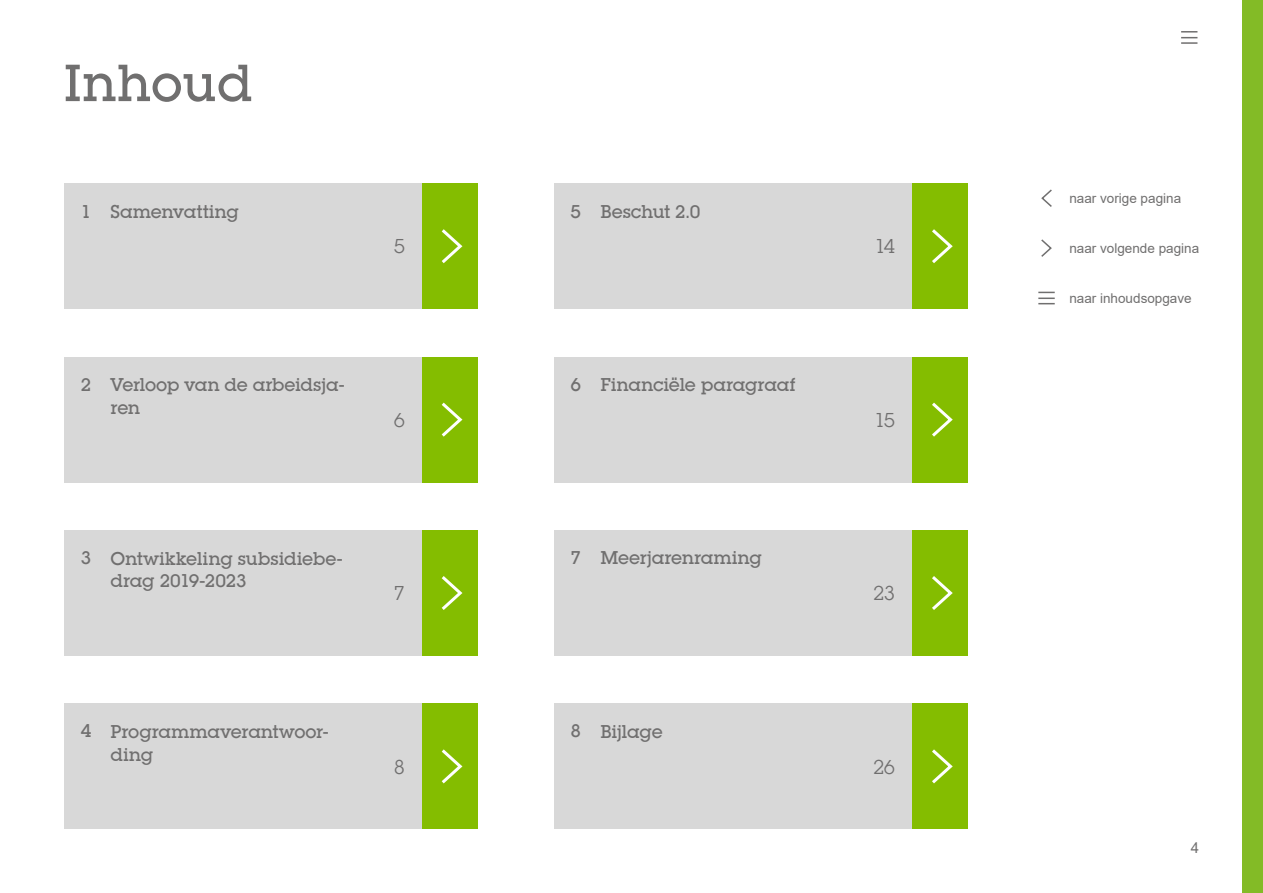
<style>
.page{position:relative;width:1263px;height:893px;background:#fff}
.page>*{position:absolute;margin:0;border:0;box-sizing:border-box;transform-origin:0 0}
.t1{font:500 51px "Lubalin Graph";color:#706f6f}
.t2{font:19.5px "Lubalin Graph";letter-spacing:-.06em;color:#706f6f}
.t3{font:500 18px/22.5px "Lubalin Graph";letter-spacing:-.01em;color:#706f6f}
.t4{font:15px "Arial";color:#706f6f}
.t5{font:13.5px "Arial";color:#706f6f}
</style>
<div class="page">
<div style="left:1243px;top:0;width:20px;height:893px;background:#83bb26"></div>
<svg style="left:1181px;top:31px;width:16px;height:13px"></svg>
<svg style="left:1041px;top:189px;width:11px;height:18px"></svg>
<svg style="left:1041px;top:239px;width:11px;height:18px"></svg>
<svg style="left:1038px;top:292px;width:17px;height:12px"></svg>
<div style="left:554px;top:704px;width:414px;height:125px;background:#d8d8d8"></div>
<div style="left:912px;top:704px;width:56px;height:125px;background:#84bd00"></div>
<svg style="left:932px;top:749px;width:21px;height:35px"></svg>
<div style="left:554px;top:530px;width:414px;height:126px;background:#d8d8d8"></div>
<div style="left:912px;top:530px;width:56px;height:126px;background:#84bd00"></div>
<svg style="left:932px;top:576px;width:21px;height:34px"></svg>
<div style="left:554px;top:357px;width:414px;height:125px;background:#d8d8d8"></div>
<div style="left:912px;top:357px;width:56px;height:125px;background:#84bd00"></div>
<svg style="left:932px;top:402px;width:21px;height:35px"></svg>
<div style="left:554px;top:183px;width:414px;height:126px;background:#d8d8d8"></div>
<div style="left:912px;top:183px;width:56px;height:126px;background:#84bd00"></div>
<svg style="left:932px;top:229px;width:21px;height:34px"></svg>
<div style="left:64px;top:704px;width:414px;height:125px;background:#d8d8d8"></div>
<div style="left:422px;top:704px;width:56px;height:125px;background:#84bd00"></div>
<svg style="left:441px;top:749px;width:22px;height:35px"></svg>
<div style="left:64px;top:530px;width:414px;height:126px;background:#d8d8d8"></div>
<div style="left:422px;top:530px;width:56px;height:126px;background:#84bd00"></div>
<svg style="left:441px;top:576px;width:22px;height:34px"></svg>
<div style="left:64px;top:357px;width:414px;height:125px;background:#d8d8d8"></div>
<div style="left:422px;top:357px;width:56px;height:125px;background:#84bd00"></div>
<svg style="left:441px;top:402px;width:22px;height:35px"></svg>
<div style="left:64px;top:183px;width:414px;height:126px;background:#d8d8d8"></div>
<div style="left:422px;top:183px;width:56px;height:126px;background:#84bd00"></div>
<svg style="left:441px;top:229px;width:22px;height:35px"></svg>
<h1 class="t1" style="left:64px;top:51px;width:191px">Inhoud</h1>
<p class="t3" style="left:111px;top:200px;width:130px">Samenvatting</p>
<p class="t3" style="left:81px;top:200px;width:12px">1</p>
<p class="t3" style="left:571px;top:200px;width:12px">5</p>
<p class="t2" style="left:394px;top:234px;width:13px">5</p>
<p class="t3" style="left:600px;top:200px;width:102px">Beschut 2.0</p>
<p class="t2" style="left:874px;top:234px;width:22px">14</p>
<p class="t5" style="left:1069px;top:189px;width:113px">naar vorige pagina</p>
<p class="t5" style="left:1069px;top:239px;width:131px">naar volgende pagina</p>
<p class="t5" style="left:1069px;top:289px;width:124px">naar inhoudsopgave</p>
<p class="t3" style="left:81px;top:374px;width:12px">2</p>
<p class="t3" style="left:571px;top:374px;width:12px">6</p>
<p class="t3" style="left:111px;top:374px;width:235px">Verloop van de arbeidsja&shy;ren</p>
<p class="t2" style="left:394px;top:408px;width:13px">6</p>
<p class="t3" style="left:600px;top:373px;width:196px">Financiële paragraaf</p>
<p class="t2" style="left:874px;top:408px;width:22px">15</p>
<p class="t3" style="left:81px;top:546px;width:12px">3</p>
<p class="t3" style="left:571px;top:546px;width:12px">7</p>
<p class="t3" style="left:111px;top:547px;width:234px">Ontwikkeling subsidiebe&shy;drag 2019-2023</p>
<p class="t2" style="left:394px;top:581px;width:13px">7</p>
<p class="t3" style="left:600px;top:546px;width:163px">Meerjarenraming</p>
<p class="t2" style="left:873px;top:581px;width:23px">23</p>
<p class="t3" style="left:81px;top:720px;width:12px">4</p>
<p class="t3" style="left:571px;top:720px;width:12px">8</p>
<p class="t3" style="left:111px;top:720px;width:219px">Programmaverantwoor&shy;ding</p>
<p class="t2" style="left:394px;top:754px;width:13px">8</p>
<p class="t3" style="left:600px;top:720px;width:64px">Bijlage</p>
<p class="t2" style="left:873px;top:754px;width:24px">26</p>
<p class="t4" style="left:1191px;top:838px;width:10px">4</p>
</div>
